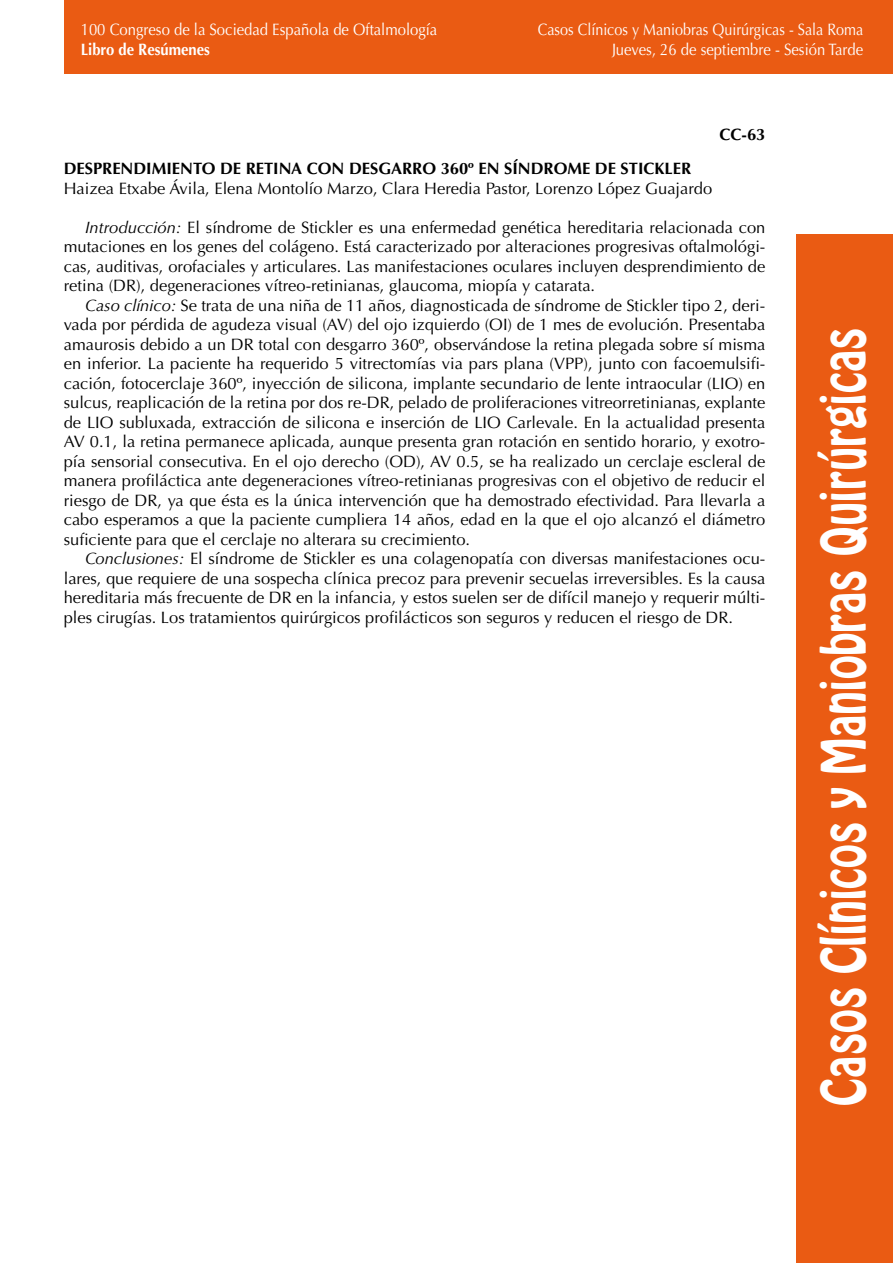
<style>
.page{position:relative;width:893px;height:1263px;background:#fff}
.page>*{position:absolute;margin:0;border:0;box-sizing:border-box;transform-origin:0 0}
.t1{font:54px "Hobo Std";color:#fff;scale:.8 1}
.t2{font:16.5px/19.5px "Optima LT Std";color:#000;text-align:justify}
.t3{font:16.5px "Optima LT Std";color:#fff;scale:.9 1}
.t4{font:700 16.5px "Optima LT Std";color:#000}
.t5{font:16.5px "Optima LT Std";color:#fff;scale:.87 1}
.t6{font:700 16.5px "Optima LT Std";color:#fff;scale:.9 1}
.s1{font-style:italic}
</style>
<div class="page">
<div style="left:796px;top:234px;width:97px;height:1029px;background:#ea5b13"></div>
<div style="left:64px;top:0;width:829px;height:74px;background:#ea5b13"></div>
<p class="t3" style="left:81px;top:20px;width:398px">100 Congreso de la Sociedad Española de Oftalmología</p>
<p class="t5" style="left:538px;top:20px;width:375px">Casos Clínicos y Maniobras Quirúrgicas - Sala Roma</p>
<p class="t6" style="left:81px;top:39px;width:145px">Libro de Resúmenes</p>
<p class="t3" style="left:612px;top:39px;width:281px">Jueves, 26 de septiembre - Sesión Tarde</p>
<p class="t4" style="left:720px;top:124px;width:47px">CC-63</p>
<p class="t4" style="left:64px;top:159px;width:629px">DESPRENDIMIENTO DE RETINA CON DESGARRO 360º EN SÍNDROME DE STICKLER</p>
<p class="t2" style="left:64px;top:179px;width:650px">Haizea Etxabe Ávila, Elena Montolío Marzo, Clara Heredia Pastor, Lorenzo López Guajardo</p>
<p class="t2" style="left:64px;top:218px;width:703px;text-indent:21px"><span class="s1">Introducción:</span> El síndrome de Stickler es una enfermedad genética hereditaria relacionada con mutaciones en los genes del colágeno. Está caracterizado por alteraciones progresivas oftalmológi&shy;cas, auditivas, orofaciales y articulares. Las manifestaciones oculares incluyen desprendimiento de retina (DR), degeneraciones vítreo-retinianas, glaucoma, miopía y catarata.</p>
<p class="t2" style="left:64px;top:296px;width:703px;text-indent:21px"><span class="s1">Caso clínico:</span> Se trata de una niña de 11 años, diagnosticada de síndrome de Stickler tipo 2, deri&shy;vada por pérdida de agudeza visual (AV) del ojo izquierdo (OI) de 1 mes de evolución. Presentaba amaurosis debido a un DR total con desgarro 360º, observándose la retina plegada sobre sí misma en inferior. La paciente ha requerido 5 vitrectomías via pars plana (VPP), junto con facoemulsifi&shy;cación, fotocerclaje 360º, inyección de silicona, implante secundario de lente intraocular (LIO) en sulcus, reaplicación de la retina por dos re-DR, pelado de proliferaciones vitreorretinianas, explante de LIO subluxada, extracción de silicona e inserción de LIO Carlevale. En la actualidad presenta AV 0.1, la retina permanece aplicada, aunque presenta gran rotación en sentido horario, y exotro&shy;pía sensorial consecutiva. En el ojo derecho (OD), AV 0.5, se ha realizado un cerclaje escleral de manera profiláctica ante degeneraciones vítreo-retinianas progresivas con el objetivo de reducir el riesgo de DR, ya que ésta es la única intervención que ha demostrado efectividad. Para llevarla a cabo esperamos a que la paciente cumpliera 14 años, edad en la que el ojo alcanzó el diámetro suficiente para que el cerclaje no alterara su crecimiento.</p>
<p class="t2" style="left:64px;top:549px;width:703px;text-indent:21px"><span class="s1">Conclusiones:</span> El síndrome de Stickler es una colagenopatía con diversas manifestaciones ocu&shy;lares, que requiere de una sospecha clínica precoz para prevenir secuelas irreversibles. Es la causa hereditaria más frecuente de DR en la infancia, y estos suelen ser de difícil manejo y requerir múlti&shy;ples cirugías. Los tratamientos quirúrgicos profilácticos son seguros y reducen el riesgo de DR.</p>
<h1 class="t1" style="left:806px;top:1105px;width:974px;rotate:-90deg">Casos Clínicos y Maniobras Quirúrgicas</h1>
</div>
